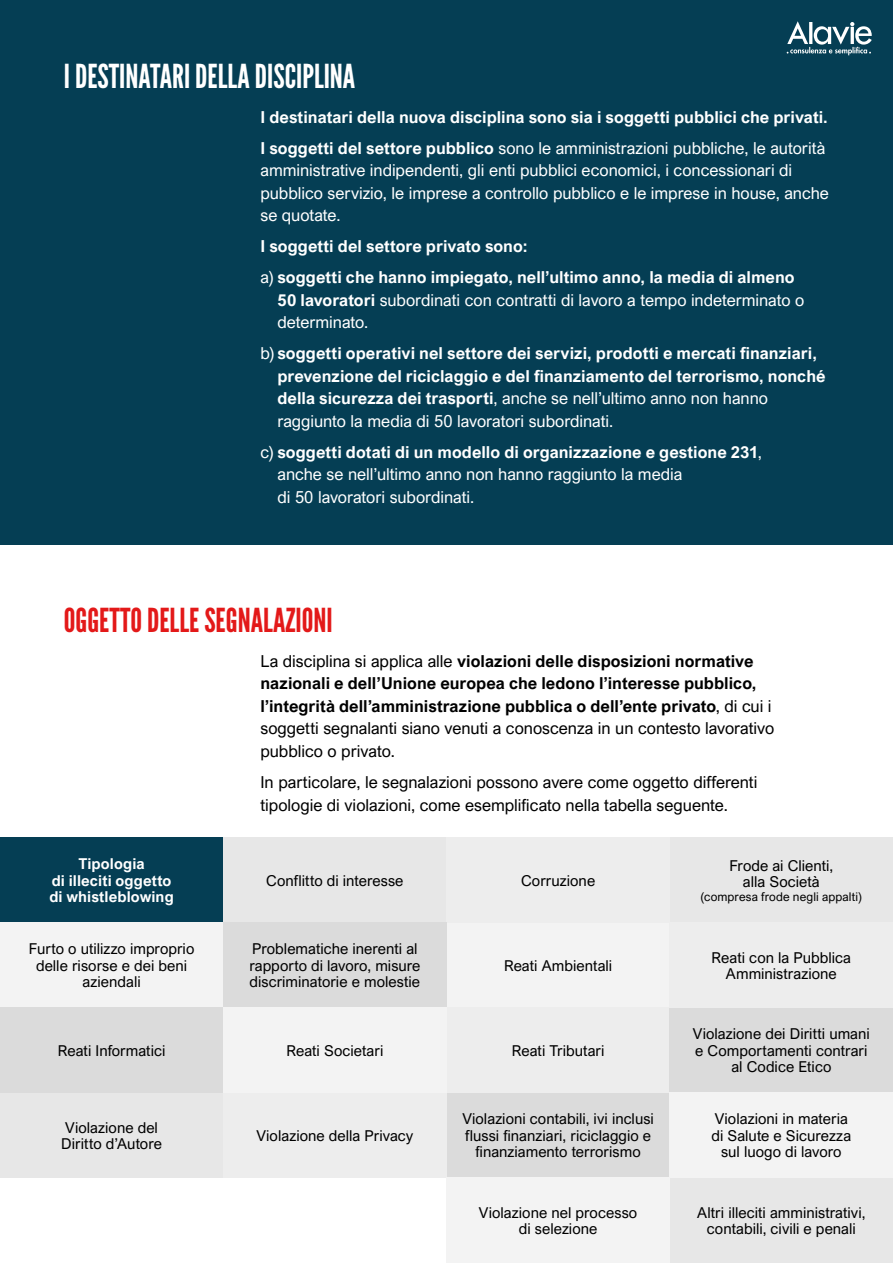
<style>
.page{position:relative;width:893px;height:1263px;background:#fff}
.page>*{position:absolute;margin:0;border:0;box-sizing:border-box;transform-origin:0 0}
.t1{font:33px "League Gothic";color:#fff}
.t2{font:33px "League Gothic";color:#e31919}
.t3{font:700 16.5px/22.5px "Arial Nova";color:#fff}
.t4{font:16.5px/22.5px "Arial Nova";color:#fff}
.t5{font:700 16.5px/22.5px "Arial Nova";color:#000}
.t6{font:16.5px/22.5px "Arial Nova";color:#000}
.t7{font:15px/16.5px "Arial Nova";letter-spacing:.005em;color:#000;text-align:center}
.t8{font:700 15px/16.5px "Arial Nova";letter-spacing:.005em;color:#fff;text-align:center}
.t9{font:12px "Arial Nova";letter-spacing:.01em;color:#000}
.s1{font-weight:400}
.s2{font-weight:700}
</style>
<div class="page">
<div style="left:0;top:0;width:893px;height:544px;background:#053e54"></div>
<svg style="left:787px;top:21px;width:85px;height:34px"></svg>
<div style="left:446px;top:1093px;width:224px;height:85px;background:#dbdbdb"></div>
<div style="left:670px;top:1178px;width:223px;height:85px;background:#e7e7e7"></div>
<div style="left:446px;top:923px;width:224px;height:85px;background:#f3f3f3"></div>
<div style="left:446px;top:1008px;width:224px;height:85px;background:#ededed"></div>
<div style="left:0;top:838px;width:223px;height:85px;background:#053e54"></div>
<div style="left:670px;top:1008px;width:223px;height:85px;background:#dbdbdb"></div>
<div style="left:670px;top:838px;width:223px;height:85px;background:#e7e7e7"></div>
<div style="left:670px;top:923px;width:223px;height:85px;background:#ededed"></div>
<div style="left:223px;top:838px;width:223px;height:85px;background:#e7e7e7"></div>
<div style="left:0;top:1093px;width:223px;height:85px;background:#e7e7e7"></div>
<div style="left:670px;top:1093px;width:223px;height:85px;background:#f3f3f3"></div>
<div style="left:0;top:923px;width:223px;height:85px;background:#f3f3f3"></div>
<div style="left:0;top:1008px;width:223px;height:85px;background:#dbdbdb"></div>
<div style="left:446px;top:838px;width:224px;height:85px;background:#ededed"></div>
<div style="left:223px;top:1093px;width:223px;height:85px;background:#ededed"></div>
<div style="left:446px;top:1178px;width:224px;height:85px;background:#f3f3f3"></div>
<div style="left:223px;top:923px;width:223px;height:85px;background:#dbdbdb"></div>
<div style="left:223px;top:1008px;width:223px;height:85px;background:#f3f3f3"></div>
<h1 class="t1" style="left:64px;top:57px;width:293px">I DESTINATARI DELLA DISCIPLINA</h1>
<p class="t3" style="left:260px;top:101px;width:569px;line-height:31px">I destinatari della nuova disciplina sono sia i soggetti pubblici che privati.<br>I soggetti del settore pubblico <span class="s1">sono le amministrazioni pubbliche, le autorità</span></p>
<p class="t4" style="left:260px;top:159px;width:570px">amministrative indipendenti, gli enti pubblici economici, i concessionari di pubblico servizio, le imprese a controllo pubblico e le imprese in house, anche se quotate.</p>
<p class="t3" style="left:260px;top:231px;width:536px;line-height:31px">I soggetti del settore privato sono:<br><span class="s1">a)</span> soggetti che hanno impiegato, nell’ultimo anno, la media di almeno</p>
<p class="t4" style="left:277px;top:288px;width:528px"><span class="s2">50 lavoratori</span> subordinati con contratti di lavoro a tempo indeterminato o determinato.</p>
<p class="t3" style="left:277px;top:342px;width:550px;text-indent:-17px"><span class="s1">b)</span> soggetti operativi nel settore dei servizi, prodotti e mercati finanziari, prevenzione del riciclaggio e del finanziamento del terrorismo, nonché della sicurezza dei trasporti<span class="s1">, anche se nell’ultimo anno non hanno raggiunto la media di 50 lavoratori subordinati.</span></p>
<p class="t4" style="left:277px;top:441px;width:486px;text-indent:-17px">c) <span class="s2">soggetti dotati di un modello di organizzazione e gestione 231</span>, anche se nell’ultimo anno non hanno raggiunto la media<br>di 50 lavoratori subordinati.</p>
<h1 class="t2" style="left:64px;top:601px;width:270px">OGGETTO DELLE SEGNALAZIONI</h1>
<p class="t8" style="left:49px;top:855px;width:126px">Tipologia<br>di illeciti oggetto di whistleblowing</p>
<p class="t7" style="left:29px;top:941px;width:167px">Furto o utilizzo improprio delle risorse e dei beni aziendali</p>
<p class="t7" style="left:58px;top:1042px;width:109px">Reati Informatici</p>
<p class="t5" style="left:260px;top:650px;width:515px"><span class="s1">La disciplina si applica alle</span> violazioni delle disposizioni normative nazionali e dell’Unione europea che ledono l’interesse pubblico, l’integrità dell’amministrazione pubblica o dell’ente privato<span class="s1">, di cui i soggetti segnalanti siano venuti a conoscenza in un contesto lavorativo pubblico o privato.</span></p>
<p class="t6" style="left:260px;top:771px;width:498px">In particolare, le segnalazioni possono avere come oggetto differenti tipologie di violazioni, come esemplificato nella tabella seguente.</p>
<p class="t7" style="left:266px;top:872px;width:139px">Conflitto di interesse</p>
<p class="t7" style="left:249px;top:941px;width:173px;text-align:left">Problematiche inerenti al rapporto di lavoro, misure discriminatorie e molestie</p>
<p class="t7" style="left:286px;top:1042px;width:98px">Reati Societari</p>
<p class="t7" style="left:521px;top:872px;width:76px">Corruzione</p>
<p class="t7" style="left:504px;top:957px;width:110px">Reati Ambientali</p>
<p class="t7" style="left:512px;top:1042px;width:94px">Reati Tributari</p>
<p class="t7" style="left:729px;top:857px;width:105px">Frode ai Clienti, alla Società</p>
<p class="t9" style="left:700px;top:890px;width:163px">(compresa frode negli appalti)</p>
<p class="t7" style="left:712px;top:949px;width:141px">Reati con la Pubblica<br>Amministrazione</p>
<p class="t7" style="left:693px;top:1026px;width:178px">Violazione dei Diritti umani e Comportamenti contrari al Codice Etico</p>
<p class="t7" style="left:462px;top:1111px;width:193px">Violazioni contabili, ivi inclusi flussi finanziari, riciclaggio e finanziamento terrorismo</p>
<p class="t7" style="left:61px;top:1119px;width:102px;text-align:left">Violazione del<br>Diritto d’Autore</p>
<p class="t7" style="left:711px;top:1111px;width:141px">Violazioni in materia di Salute e Sicurezza sul luogo di lavoro</p>
<p class="t7" style="left:256px;top:1127px;width:158px">Violazione della Privacy</p>
<p class="t7" style="left:479px;top:1204px;width:160px">Violazione nel processo di selezione</p>
<p class="t7" style="left:697px;top:1204px;width:170px">Altri illeciti amministrativi, contabili, civili e penali</p>
</div>
